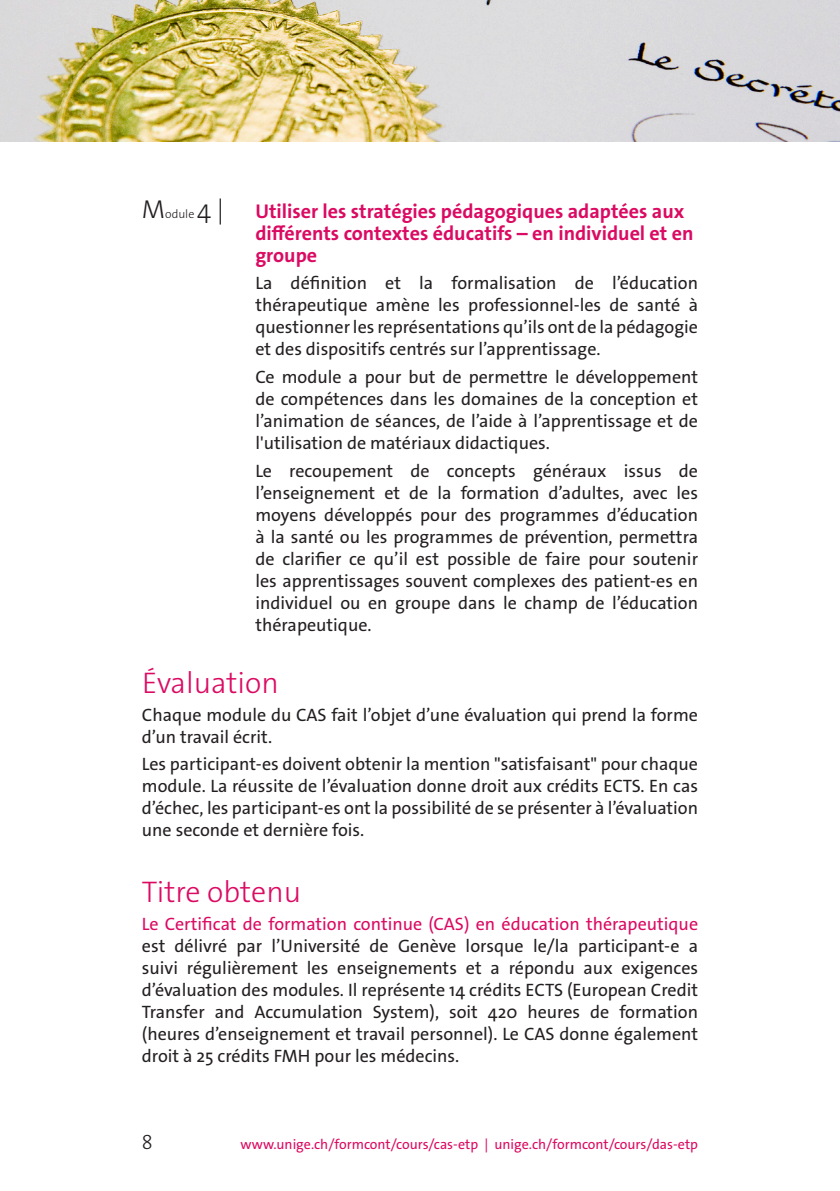
<style>
.page{position:relative;width:840px;height:1191px;background:#fff}
.page>*{position:absolute;margin:0;border:0;box-sizing:border-box;transform-origin:0 0}
.retrait5{font:300 30px "The Sans Os F";color:#db0a62}
.t1{font:700 20px/22px "The Sans Os F";color:#db0a62}
.t2{font:300 20px "The Sans Os F";color:#231f20}
.texte{font:18px/22px "The Sans Os F";color:#231f20;text-align:justify}
.t3{font:14px "The Sans Os F";color:#db0a62}
.s1{font-weight:300;font-size:26px;color:#231f20}
.s2{font-weight:300;font-size:12px;color:#231f20}
.s3{color:#db0a62}
</style>
<div class="page">
<img style="left:0;top:0;width:839px;height:142px">
<p class="t1" style="left:255px;top:200px;width:439px;text-indent:-113px"><span class="s1">M</span><span class="s2">odule</span> <span class="s1">4 |</span> Utiliser les stratégies pédagogiques adaptées aux différents contextes éducatifs – en individuel et en groupe</p>
<p class="texte" style="left:255px;top:272px;width:444px">La définition et la formalisation de l’éducation thérapeutique amène les professionnel-les de santé à questionner les représentations qu’ils ont de la pédagogie et des dispositifs centrés sur l’apprentissage.</p>
<p class="texte" style="left:255px;top:366px;width:444px">Ce module a pour but de permettre le développement de compétences dans les domaines de la conception et l’animation de séances, de l’aide à l’apprentissage et de l'utilisation de matériaux didactiques.</p>
<p class="texte" style="left:255px;top:460px;width:444px">Le recoupement de concepts généraux issus de l’enseignement et de la formation d’adultes, avec les moyens développés pour des programmes d’éducation à la santé ou les programmes de prévention, permettra de clarifier ce qu’il est possible de faire pour soutenir les apprentissages souvent complexes des patient-es en individuel ou en groupe dans le champ de l’éducation thérapeutique.</p>
<p class="retrait5" style="left:142px;top:663px;width:138px">Évaluation</p>
<p class="texte" style="left:142px;top:703px;width:557px">Chaque module du CAS fait l’objet d’une évaluation qui prend la forme d’un travail écrit.</p>
<p class="texte" style="left:142px;top:753px;width:557px">Les participant-es doivent obtenir la mention "satisfaisant" pour chaque module. La réussite de l’évaluation donne droit aux crédits ECTS. En cas d’échec, les participant-es ont la possibilité de se présenter à l’évaluation une seconde et dernière fois.</p>
<p class="retrait5" style="left:142px;top:873px;width:161px">Titre obtenu</p>
<p class="texte" style="left:142px;top:913px;width:557px"><span class="s3">Le Certificat de formation continue (CAS) en éducation thérapeutique </span>est délivré par l’Université de Genève lorsque le/la participant-e a suivi régulièrement les enseignements et a répondu aux exigences d’évaluation des modules. Il représente 14 crédits ECTS (European Credit Transfer and Accumulation System), soit 420 heures de formation (heures d’enseignement et travail personnel). Le CAS donne également droit à 25 crédits FMH pour les médecins.</p>
<p class="t2" style="left:142px;top:1129px;width:12px">8</p>
<p class="t3" style="left:240px;top:1135px;width:458px">www.unige.ch/formcont/cours/cas-etp | unige.ch/formcont/cours/das-etp</p>
</div>
